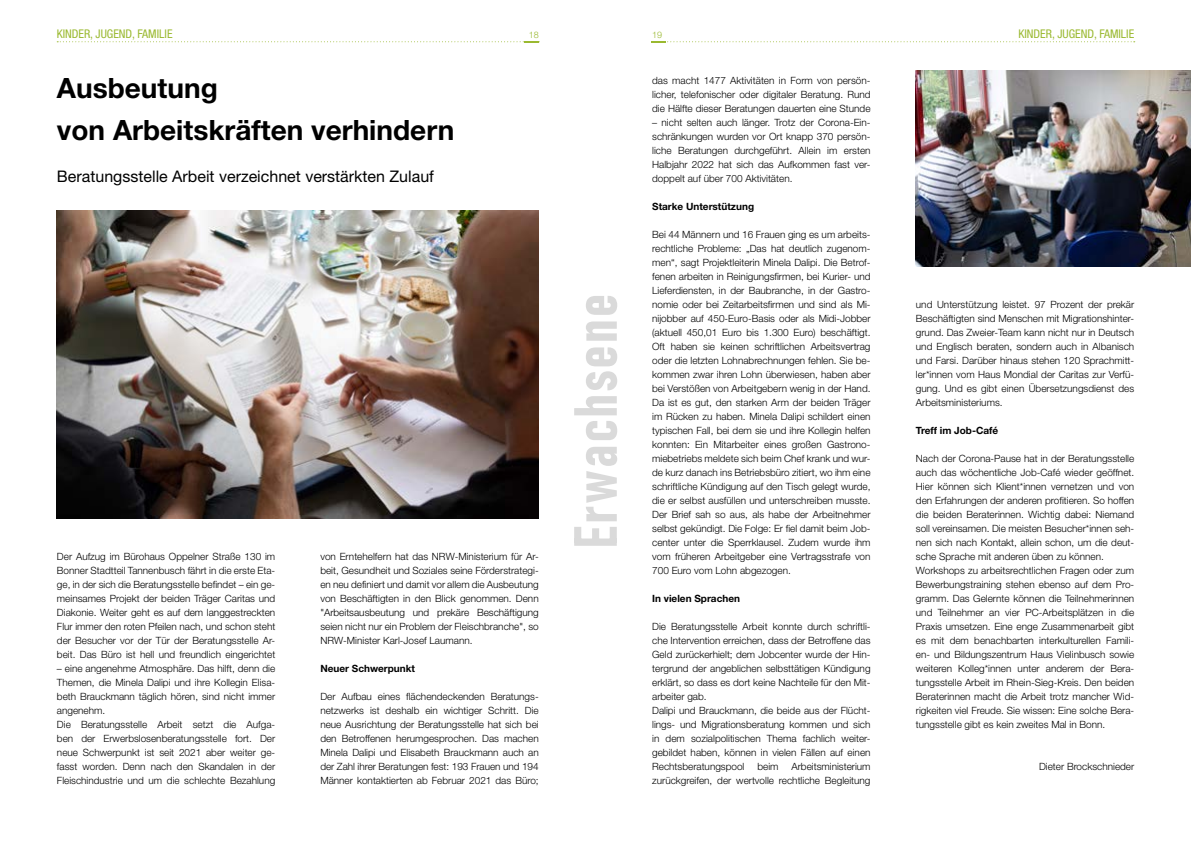
<style>
.page{position:relative;width:1191px;height:842px;background:#fff}
.page>*{position:absolute;margin:0;border:0;box-sizing:border-box;transform-origin:0 0}
.t1{font:60px "Bahnschrift";letter-spacing:.025em;color:#dadada}
.t2{font:700 28px/42px "Helvetica Neue";color:#000}
.t3{font:16px "Helvetica Neue";color:#000}
.t4{font:condensed 12px "Helvetica Neue";color:#9ab930}
.t5{font:300 10px/14px "Helvetica Neue";color:#000;text-align:justify}
.t6{font:700 10px "Helvetica Neue";color:#000}
.t7{font:300 9px "Helvetica Neue";color:#9ab930}
</style>
<div class="page">
<svg style="left:57px;top:41px;width:482px;height:2px"></svg>
<svg style="left:651px;top:41px;width:483px;height:1px"></svg>
<img style="left:916px;top:71px;width:275px;height:195px">
<img style="left:57px;top:211px;width:482px;height:307px">
<p class="t4" style="left:57px;top:27px;width:117px">KINDER, JUGEND, FAMILIE</p>
<p class="t7" style="left:529px;top:29px;width:12px">18</p>
<p class="t7" style="left:652px;top:29px;width:12px">19</p>
<p class="t4" style="left:1018px;top:27px;width:117px">KINDER, JUGEND, FAMILIE</p>
<h2 class="t2" style="left:57px;top:66px;width:399px">Ausbeutung<br>von Arbeitskräften verhindern</h2>
<h3 class="t3" style="left:57px;top:167px;width:378px">Beratungsstelle Arbeit verzeichnet verstärkten Zulauf</h3>
<p class="t5" style="left:57px;top:549px;width:220px">Der Aufzug im Bürohaus Oppelner Straße 130 im Bonner Stadtteil Tannenbusch fährt in die erste Eta&shy;ge, in der sich die Beratungsstelle befindet – ein ge&shy;meinsames Projekt der beiden Träger Caritas und Diakonie. Weiter geht es auf dem langgestreckten Flur immer den roten Pfeilen nach, und schon steht der Besucher vor der Tür der Beratungsstelle Ar&shy;beit. Das Büro ist hell und freundlich eingerichtet</p>
<p class="t5" style="left:57px;top:661px;width:220px;text-align:left">– eine angenehme Atmosphäre. Das hilft, denn die Themen, die Minela Dalipi und ihre Kollegin Elisa&shy;beth Brauckmann täglich hören, sind nicht immer angenehm.<br>Die Beratungsstelle Arbeit setzt die Aufga&shy;ben der Erwerbslosenberatungsstelle fort. Der neue Schwerpunkt ist seit 2021 aber weiter ge&shy;fasst worden. Denn nach den Skandalen in der Fleischindustrie und um die schlechte Bezahlung</p>
<p class="t5" style="left:320px;top:549px;width:220px">von Erntehelfern hat das NRW-Ministerium für Ar&shy;beit, Gesundheit und Soziales seine Förderstrategi&shy;en neu definiert und damit vor allem die Ausbeutung von Beschäftigten in den Blick genommen. Denn "Arbeitsausbeutung und prekäre Beschäftigung seien nicht nur ein Problem der Fleischbranche", so NRW-Minister Karl-Josef Laumann.</p>
<p class="t6" style="left:320px;top:662px;width:96px">Neuer Schwerpunkt</p>
<p class="t5" style="left:320px;top:689px;width:220px">Der Aufbau eines flächendeckenden Beratungs&shy;netzwerks ist deshalb ein wichtiger Schritt. Die neue Ausrichtung der Beratungsstelle hat sich bei den Betroffenen herumgesprochen. Das machen Minela Dalipi und Elisabeth Brauckmann auch an der Zahl ihrer Beratungen fest: 193 Frauen und 194<br>Männer kontaktierten ab Februar 2021 das Büro;</p>
<h1 class="t1" style="left:550px;top:548px;width:256px;rotate:-90deg">Erwachsene</h1>
<p class="t5" style="left:652px;top:73px;width:220px">das macht 1477 Aktivitäten in Form von persön&shy;licher, telefonischer oder digitaler Beratung. Rund die Hälfte dieser Beratungen dauerten eine Stunde</p>
<p class="t5" style="left:652px;top:115px;width:220px">– nicht selten auch länger. Trotz der Corona-Ein&shy;schränkungen wurden vor Ort knapp 370 persön&shy;liche Beratungen durchgeführt. Allein im ersten Halbjahr 2022 hat sich das Aufkommen fast ver&shy;doppelt auf über 700 Aktivitäten.</p>
<p class="t6" style="left:652px;top:200px;width:103px">Starke Unterstützung</p>
<p class="t5" style="left:652px;top:227px;width:220px">Bei 44 Männern und 16 Frauen ging es um arbeits&shy;rechtliche Probleme: „Das hat deutlich zugenom&shy;men“, sagt Projektleiterin Minela Dalipi. Die Betrof&shy;fenen arbeiten in Reinigungsfirmen, bei Kurier- und Lieferdiensten, in der Baubranche, in der Gastro&shy;nomie oder bei Zeitarbeitsfirmen und sind als Mi&shy;nijobber auf 450-Euro-Basis oder als Midi-Jobber (aktuell 450,01 Euro bis 1.300 Euro) beschäftigt.<br>Oft haben sie keinen schriftlichen Arbeitsvertrag oder die letzten Lohnabrechnungen fehlen. Sie be&shy;kommen zwar ihren Lohn überwiesen, haben aber bei Verstößen von Arbeitgebern wenig in der Hand.<br>Da ist es gut, den starken Arm der beiden Träger im Rücken zu haben. Minela Dalipi schildert einen typischen Fall, bei dem sie und ihre Kollegin helfen konnten: Ein Mitarbeiter eines großen Gastrono&shy;miebetriebs meldete sich beim Chef krank und wur&shy;de kurz danach ins Betriebsbüro zitiert, wo ihm eine schriftliche Kündigung auf den Tisch gelegt wurde, die er selbst ausfüllen und unterschreiben musste.<br>Der Brief sah so aus, als habe der Arbeitnehmer selbst gekündigt. Die Folge: Er fiel damit beim Job&shy;center unter die Sperrklausel. Zudem wurde ihm vom früheren Arbeitgeber eine Vertragsstrafe von 700 Euro vom Lohn abgezogen.</p>
<p class="t6" style="left:652px;top:592px;width:89px">In vielen Sprachen</p>
<p class="t5" style="left:652px;top:619px;width:220px;text-align:left">Die Beratungsstelle Arbeit konnte durch schriftli&shy;che Intervention erreichen, dass der Betroffene das Geld zurückerhielt; dem Jobcenter wurde der Hin&shy;tergrund der angeblichen selbsttätigen Kündigung erklärt, so dass es dort keine Nachteile für den Mit&shy;arbeiter gab.<br>Dalipi und Brauckmann, die beide aus der Flücht&shy;lings- und Migrationsberatung kommen und sich in dem sozialpolitischen Thema fachlich weiter&shy;gebildet haben, können in vielen Fällen auf einen Rechtsberatungspool</p>
<p class="t5" style="left:652px;top:759px;width:220px;text-align:right">Arbeitsministerium<br>zurückgreifen, der wertvolle rechtliche Begleitung</p>
<p class="t5" style="left:757px;top:759px;width:23px">beim</p>
<p class="t5" style="left:916px;top:297px;width:220px">und Unterstützung leistet. 97 Prozent der prekär Beschäftigten sind Menschen mit Migrationshinter&shy;grund. Das Zweier-Team kann nicht nur in Deutsch und Englisch beraten, sondern auch in Albanisch und Farsi. Darüber hinaus stehen 120 Sprachmitt&shy;ler*innen vom Haus Mondial der Caritas zur Verfü&shy;gung. Und es gibt einen Übersetzungsdienst des Arbeitsministeriums.</p>
<p class="t6" style="left:916px;top:424px;width:84px">Treff im Job-Café</p>
<p class="t5" style="left:916px;top:451px;width:220px;text-align:left">Nach der Corona-Pause hat in der Beratungsstelle auch das wöchentliche Job-Café wieder geöffnet.<br>Hier können sich Klient*innen vernetzen und von den Erfahrungen der anderen profitieren. So hoffen die beiden Beraterinnen. Wichtig dabei: Niemand soll vereinsamen. Die meisten Besucher*innen seh&shy;nen sich nach Kontakt, allein schon, um die deut&shy;sche Sprache mit anderen üben zu können.<br>Workshops zu arbeitsrechtlichen Fragen oder zum Bewerbungstraining stehen ebenso auf dem Pro&shy;gramm. Das Gelernte können die Teilnehmerinnen und Teilnehmer an vier PC-Arbeitsplätzen in die Praxis umsetzen. Eine enge Zusammenarbeit gibt es mit dem benachbarten interkulturellen Famili&shy;en- und Bildungszentrum Haus Vielinbusch sowie weiteren Kolleg*innen unter anderem der Bera&shy;tungsstelle Arbeit im Rhein-Sieg-Kreis. Den beiden Beraterinnen macht die Arbeit trotz mancher Wid&shy;rigkeiten viel Freude. Sie wissen: Eine solche Bera&shy;tungsstelle gibt es kein zweites Mal in Bonn.</p>
<p class="t5" style="left:1039px;top:759px;width:97px">Dieter Brockschnieder</p>
</div>
